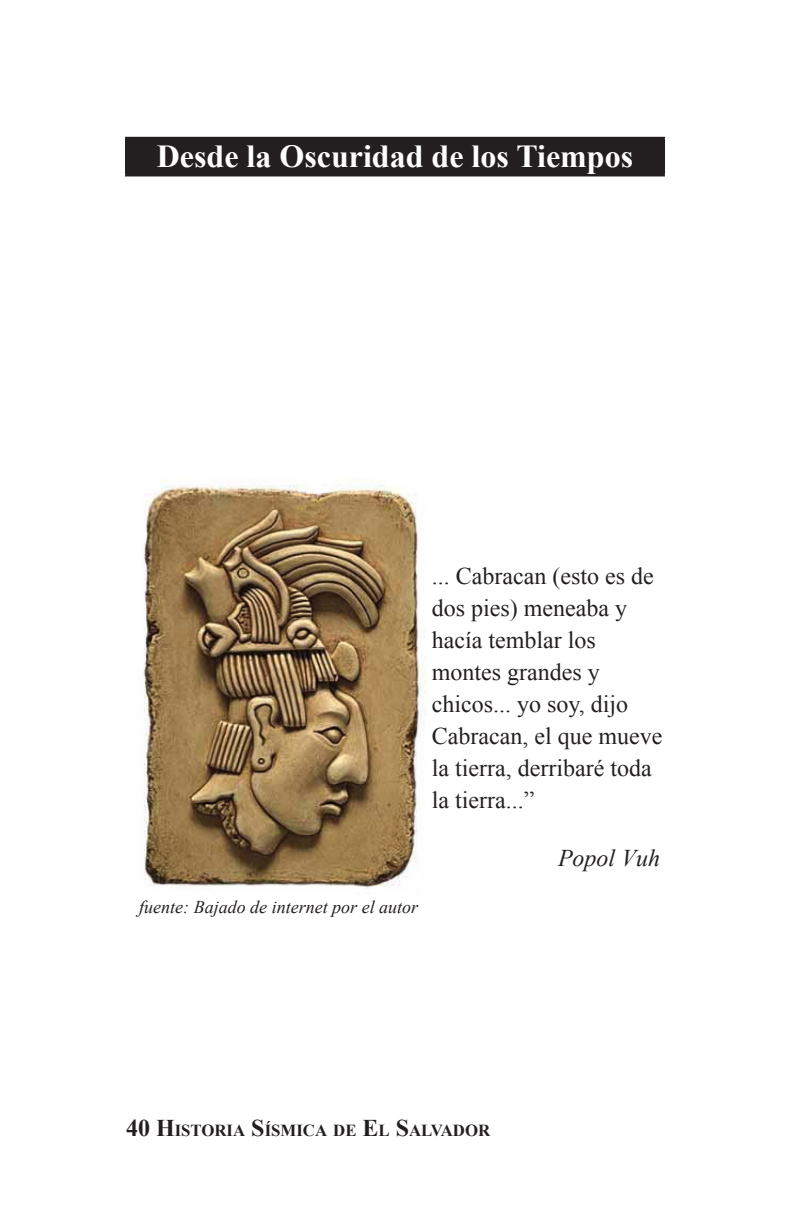
<style>
.page{position:relative;width:792px;height:1224px;background:#fff}
.page>*{position:absolute;margin:0;border:0;box-sizing:border-box;transform-origin:0 0}
.t1{font:700 32px "Times New Roman";color:#fff}
.t2{font:24px/32px "Times New Roman";color:#231f20}
.t3{font:italic 24px "Times New Roman";color:#231f20}
.t4{font:italic 18px "Times New Roman";color:#231f20}
.t5{font:700 16.8px "Times New Roman";color:#231f20}
.s1{font-size:24px}
</style>
<div class="page">
<div style="left:126px;top:138px;width:538px;height:37px;background:#231f20"></div>
<hr style="left:125px;top:137px;width:540px;height:2px;background:#231f20">
<hr style="left:125px;top:139px;width:2px;height:35px;background:#231f20">
<hr style="left:663px;top:139px;width:2px;height:35px;background:#231f20">
<hr style="left:125px;top:174px;width:540px;height:2px;background:#231f20">
<img style="left:143px;top:485px;width:283px;height:403px">
<p class="t1" style="left:157px;top:138px;width:478px">Desde la Oscuridad de los Tiempos</p>
<p class="t2" style="left:432px;top:560px;width:223px">... Cabracan (esto es de dos pies) meneaba y</p>
<p class="t2" style="left:432px;top:624px;width:165px">hacía temblar los</p>
<p class="t2" style="left:432px;top:656px;width:232px">montes grandes y chicos... yo soy, dijo<br>Cabracan, el que mueve la tierra, derribaré toda la tierra...”</p>
<p class="t4" style="left:139px;top:896px;width:280px">fuente: Bajado de internet por el autor</p>
<p class="t3" style="left:558px;top:844px;width:103px">Popol Vuh</p>
<p class="t5" style="left:126px;top:1120px;width:366px"><span class="s1">40 H</span>ISTORIA <span class="s1">S</span>ÍSMICA DE <span class="s1">E</span>L <span class="s1">S</span>ALVADOR</p>
</div>
